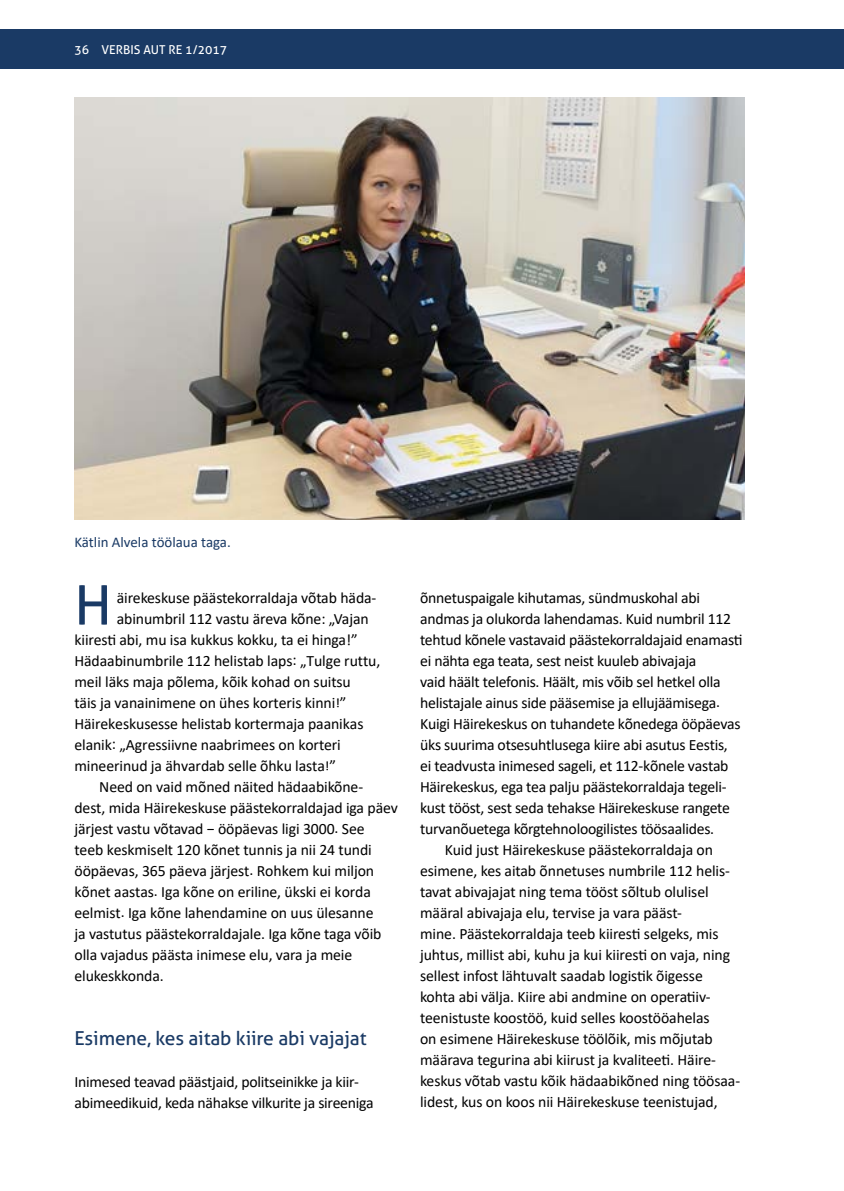
<style>
.page{position:relative;width:844px;height:1191px;background:#fff}
.page>*{position:absolute;margin:0;border:0;box-sizing:border-box;transform-origin:0 0}
.t1{font:54.25px "Aller";color:#1a3a65}
.t2{font:19.25px "Aller";letter-spacing:-.005em;color:#1a3a65}
.t3{font:15.75px/21px "Calibri";letter-spacing:-.005em;color:#000}
.t4{font:14.88px "Calibri";color:#1a3a65}
.t5{font:12.25px "Aller";color:#fff}
</style>
<div class="page">
<div style="left:0;top:29px;width:843px;height:40px;background:#1a3a65"></div>
<img style="left:74px;top:98px;width:670px;height:421px">
<p class="t5" style="left:74px;top:42px;width:154px">36 VERBIS AUT RE 1/2017</p>
<p class="t4" style="left:74px;top:532px;width:158px">Kätlin Alvela töölaua taga.</p>
<h1 class="t1" style="left:74px;top:572px;width:29px">H</h1>
<p class="t3" style="left:117px;top:587px;width:261px">äirekeskuse päästekorraldaja võtab häda-</p>
<p class="t3" style="left:117px;top:608px;width:253px">abinumbril 112 vastu äreva kõne: „Vajan</p>
<p class="t3" style="left:74px;top:629px;width:284px">kiiresti abi, mu isa kukkus kokku, ta ei hinga!”</p>
<p class="t3" style="left:74px;top:650px;width:307px">Hädaabinumbrile 112 helistab laps: „Tulge ruttu,</p>
<p class="t3" style="left:74px;top:671px;width:278px">meil läks maja põlema, kõik kohad on suitsu</p>
<p class="t3" style="left:74px;top:692px;width:273px">täis ja vanainimene on ühes korteris kinni!”</p>
<p class="t3" style="left:74px;top:713px;width:290px">Häirekeskusesse helistab kortermaja paanikas</p>
<p class="t3" style="left:74px;top:734px;width:268px">elanik: „Agressiivne naabrimees on korteri</p>
<p class="t3" style="left:74px;top:755px;width:263px">mineerinud ja ähvardab selle õhku lasta!”</p>
<p class="t3" style="left:99px;top:776px;width:265px">Need on vaid mõned näited hädaabikõne-</p>
<p class="t3" style="left:74px;top:797px;width:325px">dest, mida Häirekeskuse päästekorraldajad iga päev</p>
<p class="t3" style="left:74px;top:818px;width:292px">järjest vastu võtavad − ööpäevas ligi 3000. See</p>
<p class="t3" style="left:74px;top:839px;width:299px">teeb keskmiselt 120 kõnet tunnis ja nii 24 tundi</p>
<p class="t3" style="left:74px;top:860px;width:301px">ööpäevas, 365 päeva järjest. Rohkem kui miljon</p>
<p class="t3" style="left:74px;top:881px;width:298px">kõnet aastas. Iga kõne on eriline, ükski ei korda</p>
<p class="t3" style="left:74px;top:902px;width:300px">eelmist. Iga kõne lahendamine on uus ülesanne</p>
<p class="t3" style="left:74px;top:923px;width:308px">ja vastutus päästekorraldajale. Iga kõne taga võib</p>
<p class="t3" style="left:74px;top:944px;width:279px">olla vajadus päästa inimese elu, vara ja meie</p>
<p class="t3" style="left:74px;top:965px;width:91px">elukeskkonda.</p>
<p class="t2" style="left:74px;top:1026px;width:293px">Esimene, kes aitab kiire abi vajajat</p>
<p class="t3" style="left:74px;top:1070px;width:300px">Inimesed teavad päästjaid, politseinikke ja kiir&shy;abimeedikuid, keda nähakse vilkurite ja sireeniga</p>
<p class="t3" style="left:420px;top:587px;width:281px">õnnetuspaigale kihutamas, sündmuskohal abi</p>
<p class="t3" style="left:420px;top:608px;width:312px">andmas ja olukorda lahendamas. Kuid numbril 112</p>
<p class="t3" style="left:420px;top:629px;width:324px">tehtud kõnele vastavaid päästekorraldajaid enamasti</p>
<p class="t3" style="left:420px;top:650px;width:278px">ei nähta ega teata, sest neist kuuleb abivajaja</p>
<p class="t3" style="left:420px;top:671px;width:302px">vaid häält telefonis. Häält, mis võib sel hetkel olla</p>
<p class="t3" style="left:420px;top:692px;width:301px">helistajale ainus side pääsemise ja ellujäämisega.</p>
<p class="t3" style="left:420px;top:713px;width:322px">Kuigi Häirekeskus on tuhandete kõnedega ööpäevas</p>
<p class="t3" style="left:420px;top:734px;width:309px">üks suurima otsesuhtlusega kiire abi asutus Eestis,</p>
<p class="t3" style="left:420px;top:755px;width:310px">ei teadvusta inimesed sageli, et 112-kõnele vastab</p>
<p class="t3" style="left:420px;top:776px;width:308px">Häirekeskus, ega tea palju päästekorraldaja tegeli-</p>
<p class="t3" style="left:420px;top:797px;width:311px">kust tööst, sest seda tehakse Häirekeskuse rangete</p>
<p class="t3" style="left:420px;top:818px;width:295px">turvanõuetega kõrgtehnoloogilistes töösaalides.</p>
<p class="t3" style="left:445px;top:839px;width:269px">Kuid just Häirekeskuse päästekorraldaja on</p>
<p class="t3" style="left:420px;top:860px;width:311px">esimene, kes aitab õnnetuses numbrile 112 helis-</p>
<p class="t3" style="left:420px;top:881px;width:290px">tavat abivajajat ning tema tööst sõltub olulisel</p>
<p class="t3" style="left:420px;top:902px;width:263px">määral abivajaja elu, tervise ja vara pääst-</p>
<p class="t3" style="left:420px;top:923px;width:300px">mine. Päästekorraldaja teeb kiiresti selgeks, mis</p>
<p class="t3" style="left:420px;top:944px;width:311px">juhtus, millist abi, kuhu ja kui kiiresti on vaja, ning</p>
<p class="t3" style="left:420px;top:965px;width:284px">sellest infost lähtuvalt saadab logistik õigesse</p>
<p class="t3" style="left:420px;top:986px;width:292px">kohta abi välja. Kiire abi andmine on operatiiv-</p>
<p class="t3" style="left:420px;top:1007px;width:291px">teenistuste koostöö, kuid selles koostööahelas</p>
<p class="t3" style="left:420px;top:1028px;width:294px">on esimene Häirekeskuse töölõik, mis mõjutab</p>
<p class="t3" style="left:420px;top:1049px;width:297px">määrava tegurina abi kiirust ja kvaliteeti. Häire-</p>
<p class="t3" style="left:420px;top:1070px;width:321px">keskus võtab vastu kõik hädaabikõned ning töösaa-</p>
<p class="t3" style="left:420px;top:1091px;width:299px">lidest, kus on koos nii Häirekeskuse teenistujad,</p>
</div>
